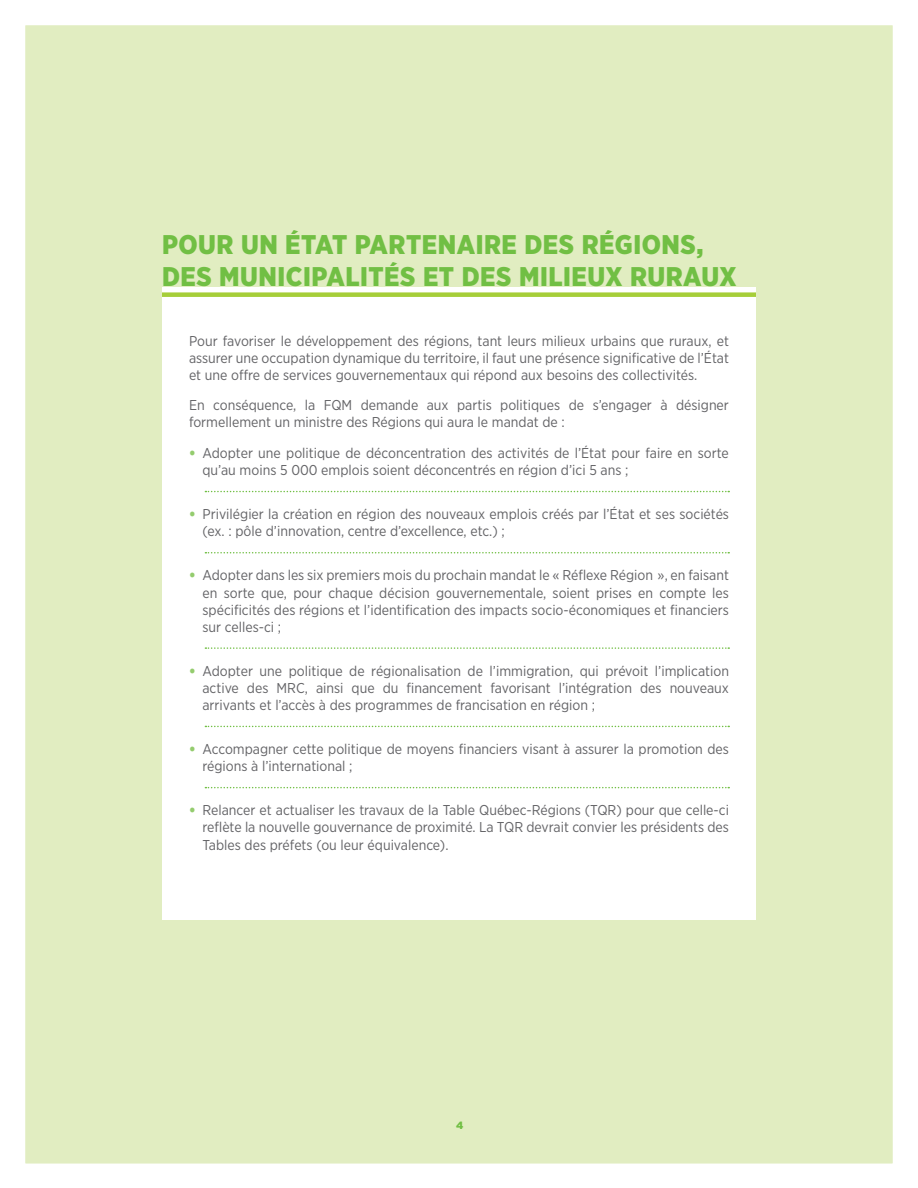
<style>
.page{position:relative;width:918px;height:1188px;background:#fff}
.page>*{position:absolute;margin:0;border:0;box-sizing:border-box;transform-origin:0 0}
.t1{font:900 27px/31.5px "Gotham Narrow";letter-spacing:.02em;color:#71bf44}
.t2{font:14.25px/17.1px "Gotham Narrow";color:#636366;text-align:justify}
.t3{font:900 10.5px "Gotham";color:#71bf44}
.s1{font-weight:900;color:#94cc6e}
</style>
<div class="page">
<div style="left:15px;top:13px;width:888px;height:1163px;background:#e1edc1"></div>
<div style="left:162px;top:287px;width:594px;height:632px;background:#fff"></div>
<svg style="left:205px;top:491px;width:524px;height:1px"></svg>
<svg style="left:205px;top:552px;width:524px;height:1px"></svg>
<svg style="left:205px;top:647px;width:524px;height:2px"></svg>
<svg style="left:205px;top:726px;width:524px;height:1px"></svg>
<svg style="left:205px;top:787px;width:524px;height:1px"></svg>
<div style="left:0;top:0;width:918px;height:1188px;border:25px solid #fff"></div>
<div style="left:162px;top:292px;width:594px;height:5px;background:#a6ce39"></div>
<h1 class="t1" style="left:162px;top:229px;width:576px">POUR UN ÉTAT PARTENAIRE DES RÉGIONS,<br>DES MUNICIPALITÉS ET DES MILIEUX RURAUX</h1>
<p class="t2" style="left:189px;top:332px;width:541px">Pour favoriser le développement des régions, tant leurs milieux urbains que ruraux, et assurer une occupation dynamique du territoire, il faut une présence significative de l’État et une offre de services gouvernementaux qui répond aux besoins des collectivités.</p>
<p class="t2" style="left:189px;top:397px;width:541px">En conséquence, la FQM demande aux partis politiques de s’engager à désigner formellement un ministre des Régions qui aura le mandat de :</p>
<p class="t2" style="left:202px;top:444px;width:528px;text-indent:-13px"><span class="s1">•</span> Adopter une politique de déconcentration des activités de l’État pour faire en sorte qu’au moins 5 000 emplois soient déconcentrés en région d’ici 5 ans ;</p>
<p class="t2" style="left:202px;top:505px;width:528px;text-indent:-13px"><span class="s1">•</span> Privilégier la création en région des nouveaux emplois créés par l’État et ses sociétés (ex. : pôle d’innovation, centre d’excellence, etc.) ;</p>
<p class="t2" style="left:202px;top:567px;width:528px;text-indent:-13px"><span class="s1">•</span> Adopter dans les six premiers mois du prochain mandat le « Réflexe Région », en faisant en sorte que, pour chaque décision gouvernementale, soient prises en compte les spécificités des régions et l’identification des impacts socio-économiques et financiers sur celles-ci ;</p>
<p class="t2" style="left:202px;top:662px;width:528px;text-indent:-13px"><span class="s1">•</span> Adopter une politique de régionalisation de l’immigration, qui prévoit l’implication active des MRC, ainsi que du financement favorisant l’intégration des nouveaux arrivants et l’accès à des programmes de francisation en région ;</p>
<p class="t2" style="left:202px;top:740px;width:528px;text-indent:-13px"><span class="s1">•</span> Accompagner cette politique de moyens financiers visant à assurer la promotion des régions à l’international ;</p>
<p class="t2" style="left:202px;top:802px;width:528px;text-indent:-13px"><span class="s1">•</span> Relancer et actualiser les travaux de la Table Québec-Régions (TQR) pour que celle-ci reflète la nouvelle gouvernance de proximité. La TQR devrait convier les présidents des Tables des préfets (ou leur équivalence).</p>
<p class="t3" style="left:456px;top:1119px;width:9px">4</p>
</div>
